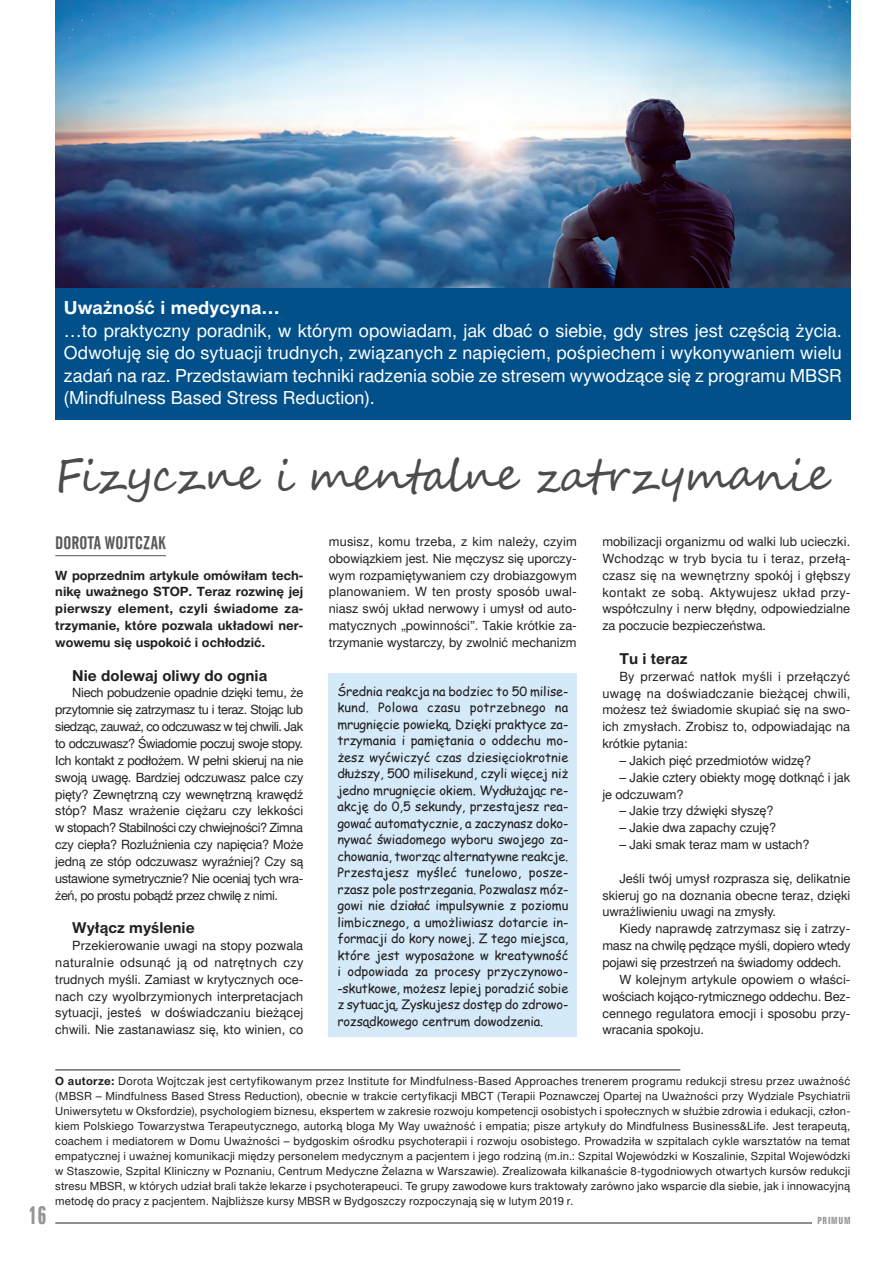
<style>
.page{position:relative;width:893px;height:1263px;background:#fff}
.page>*{position:absolute;margin:0;border:0;box-sizing:border-box;transform-origin:0 0}
.tytul_Segoe{font:45px "Segoe Script";letter-spacing:-.03em;color:#4b4c4d}
.t1{font:23.1px "Zurich Bd X Cn PL";color:#939598;scale:.82 1}
.naglowek{font:18px/22.5px "Switzer EFN";color:#fff;text-align:justify}
.naglowek-2{font:700 18px "Switzer EFN";letter-spacing:.005em;color:#fff}
.podpis_poczatek{font:18px "Alternate Gothic No 2 EU Normal";letter-spacing:.01em;color:#57585a;scale:1.05 1}
.srodtytul_2{font:700 15px "Switzer EFN";color:#231f20}
.tekst_wciecie{font:12.75px/16.8px "Switzer EFN";letter-spacing:-.005em;color:#231f20;text-align:justify}
.tekst_wstawka{font:12.75px/16.5px "Comic Sans MS";letter-spacing:-.01em;color:#231f20;text-align:justify}
.tekst{font:700 12.75px/16.8px "Switzer EFN";letter-spacing:-.005em;color:#231f20;text-align:justify}
.notka_o_autorze{font:11.25px/15px "Switzer EFN";letter-spacing:.015em;color:#231f20;text-align:justify}
.t2{font:9px "Zurich Bd X Cn PL";letter-spacing:.08em;color:#939598}
.s1{font-weight:700}
</style>
<div class="page">
<hr style="left:55px;top:1223px;width:795px;height:1px;background:#231f20">
<div style="left:812px;top:1216px;width:38px;height:9px;background:#fff"></div>
<hr style="left:55px;top:555px;width:111px;height:1px;background:#57585a">
<img style="left:55px;top:0;width:795px;height:288px">
<div style="left:55px;top:288px;width:795px;height:131px;background:#015089"></div>
<div style="left:329px;top:673px;width:248px;height:364px;background:#d4eaf8"></div>
<hr style="left:55px;top:1070px;width:625px;height:1px;background:#231f20">
<p class="naglowek-2" style="left:64px;top:297px;width:218px">Uważność i medycyna…</p>
<p class="naglowek" style="left:64px;top:320px;width:780px">…to praktyczny poradnik, w którym opowiadam, jak dbać o siebie, gdy stres jest częścią życia.<br>Odwołuję się do sytuacji trudnych, związanych z napięciem, pośpiechem i wykonywaniem wielu zadań na raz. Przedstawiam techniki radzenia sobie ze stresem wywodzące się z programu MBSR (Mindfulness Based Stress Reduction).</p>
<p class="tytul_Segoe" style="left:55px;top:439px;width:776px">Fizyczne i mentalne zatrzymanie</p>
<p class="podpis_poczatek" style="left:55px;top:533px;width:107px">DOROTA WOJTCZAK</p>
<p class="tekst" style="left:55px;top:567px;width:250px">W poprzednim artykule omówiłam tech&shy;nikę uważnego STOP. Teraz rozwinę jej pierwszy element, czyli świadome za&shy;trzymanie, które pozwala układowi ner&shy;wowemu się uspokoić i ochłodzić.</p>
<p class="srodtytul_2" style="left:72px;top:666px;width:197px">Nie dolewaj oliwy do ognia</p>
<p class="tekst_wciecie" style="left:55px;top:685px;width:250px;text-indent:17px">Niech pobudzenie opadnie dzięki temu, że przytomnie się zatrzymasz tu i teraz. Stojąc lub siedząc, zauważ, co odczuwasz w tej chwili. Jak to odczuwasz? Świadomie poczuj swoje stopy.<br>Ich kontakt z podłożem. W pełni skieruj na nie swoją uwagę. Bardziej odczuwasz palce czy pięty? Zewnętrzną czy wewnętrzną krawędź stóp? Masz wrażenie ciężaru czy lekkości w stopach? Stabilności czy chwiejności? Zimna czy ciepła? Rozluźnienia czy napięcia? Może jedną ze stóp odczuwasz wyraźniej? Czy są ustawione symetrycznie? Nie oceniaj tych wra&shy;żeń, po prostu pobądź przez chwilę z nimi.</p>
<p class="srodtytul_2" style="left:72px;top:919px;width:124px">Wyłącz myślenie</p>
<p class="tekst_wciecie" style="left:55px;top:937px;width:250px;text-indent:17px">Przekierowanie uwagi na stopy pozwala naturalnie odsunąć ją od natrętnych czy trudnych myśli. Zamiast w krytycznych oce&shy;nach czy wyolbrzymionych interpretacjach sytuacji, jesteś w doświadczaniu bieżącej chwili. Nie zastanawiasz się, kto winien, co</p>
<p class="tekst_wciecie" style="left:329px;top:533px;width:250px">musisz, komu trzeba, z kim należy, czyim obowiązkiem jest. Nie męczysz się uporczy&shy;wym rozpamiętywaniem czy drobiazgowym planowaniem. W ten prosty sposób uwal&shy;niasz swój układ nerwowy i umysł od auto&shy;matycznych „powinności”. Takie krótkie za&shy;trzymanie wystarczy, by zwolnić mechanizm</p>
<p class="tekst_wciecie" style="left:602px;top:533px;width:250px">mobilizacji organizmu od walki lub ucieczki.<br>Wchodząc w tryb bycia tu i teraz, przełą&shy;czasz się na wewnętrzny spokój i głębszy kontakt ze sobą. Aktywujesz układ przy&shy;współczulny i nerw błędny, odpowiedzialne za poczucie bezpieczeństwa.</p>
<p class="srodtytul_2" style="left:619px;top:649px;width:70px">Tu i teraz</p>
<p class="tekst_wciecie" style="left:602px;top:668px;width:250px;text-indent:17px">By przerwać natłok myśli i przełączyć uwagę na doświadczanie bieżącej chwili, możesz też świadomie skupiać się na swo&shy;ich zmysłach. Zrobisz to, odpowiadając na krótkie pytania:</p>
<p class="tekst_wciecie" style="left:619px;top:752px;width:193px">– Jakich pięć przedmiotów widzę?</p>
<p class="tekst_wciecie" style="left:602px;top:769px;width:249px;text-indent:17px">– Jakie cztery obiekty mogę dotknąć i jak je odczuwam?</p>
<p class="tekst_wciecie" style="left:619px;top:803px;width:156px">– Jakie trzy dźwięki słyszę?</p>
<p class="tekst_wciecie" style="left:619px;top:820px;width:158px">– Jakie dwa zapachy czuję?</p>
<p class="tekst_wciecie" style="left:619px;top:836px;width:192px">– Jaki smak teraz mam w ustach?</p>
<p class="tekst_wciecie" style="left:602px;top:870px;width:250px;text-indent:17px">Jeśli twój umysł rozprasza się, delikatnie skieruj go na doznania obecne teraz, dzięki uwrażliwieniu uwagi na zmysły.</p>
<p class="tekst_wciecie" style="left:602px;top:921px;width:250px;text-indent:17px">Kiedy naprawdę zatrzymasz się i zatrzy&shy;masz na chwilę pędzące myśli, dopiero wtedy pojawi się przestrzeń na świadomy oddech.</p>
<p class="tekst_wciecie" style="left:602px;top:971px;width:250px;text-indent:17px">W kolejnym artykule opowiem o właści&shy;wościach kojąco-rytmicznego oddechu. Bez&shy;cennego regulatora emocji i sposobu przy&shy;wracania spokoju.</p>
<p class="tekst_wstawka" style="left:337px;top:682px;width:233px">Średnia reakcja na bodziec to 50 milise&shy;kund. Polowa czasu potrzebnego na mrugnięcie powieką. Dzięki praktyce za&shy;trzymania i pamiętania o oddechu mo&shy;żesz wyćwiczyć czas dziesięciokrotnie dłuższy, 500 milisekund, czyli więcej niż jedno mrugnięcie okiem. Wydłużając re&shy;akcję do 0,5 sekundy, przestajesz rea&shy;gować automatycznie, a zaczynasz doko&shy;nywać świadomego wyboru swojego za&shy;chowania, tworząc alternatywne reakcje.<br>Przestajesz myśleć tunelowo, posze&shy;rzasz pole postrzegania. Pozwalasz móz&shy;gowi nie działać impulsywnie z poziomu limbicznego, a umożliwiasz dotarcie in&shy;formacji do kory nowej. Z tego miejsca, które jest wyposażone w kreatywność i odpowiada za procesy przyczynowo--skutkowe, możesz lepiej poradzić sobie z sytuacją. Zyskujesz dostęp do zdrowo&shy;rozsądkowego centrum dowodzenia.</p>
<p class="notka_o_autorze" style="left:55px;top:1074px;width:797px"><span class="s1">O autorze:</span> Dorota Wojtczak jest certyfikowanym przez Institute for Mindfulness-Based Approaches trenerem programu redukcji stresu przez uważność (MBSR – Mindfulness Based Stress Reduction), obecnie w trakcie certyfikacji MBCT (Terapii Poznawczej Opartej na Uważności przy Wydziale Psychiatrii Uniwersytetu w Oksfordzie), psychologiem biznesu, ekspertem w zakresie rozwoju kompetencji osobistych i społecznych w służbie zdrowia i edukacji, człon&shy;kiem Polskiego Towarzystwa Terapeutycznego, autorką bloga My Way uważność i empatia; pisze artykuły do Mindfulness Business&amp;Life. Jest terapeutą, coachem i mediatorem w Domu Uważności – bydgoskim ośrodku psychoterapii i rozwoju osobistego. Prowadziła w szpitalach cykle warsztatów na temat empatycznej i uważnej komunikacji między personelem medycznym a pacjentem i jego rodziną (m.in.: Szpital Wojewódzki w Koszalinie, Szpital Wojewódzki w Staszowie, Szpital Kliniczny w Poznaniu, Centrum Medyczne Żelazna w Warszawie). Zrealizowała kilkanaście 8-tygodniowych otwartych kursów redukcji stresu MBSR, w których udział brali także lekarze i psychoterapeuci. Te grupy zawodowe kurs traktowały zarówno jako wsparcie dla siebie, jak i innowacyjną metodę do pracy z pacjentem. Najbliższe kursy MBSR w Bydgoszczy rozpoczynają się w lutym 2019 r.</p>
<h2 class="t1" style="left:29px;top:1200px;width:24px">16</h2>
<p class="t2" style="left:817px;top:1214px;width:35px">PRIMUM</p>
</div>
